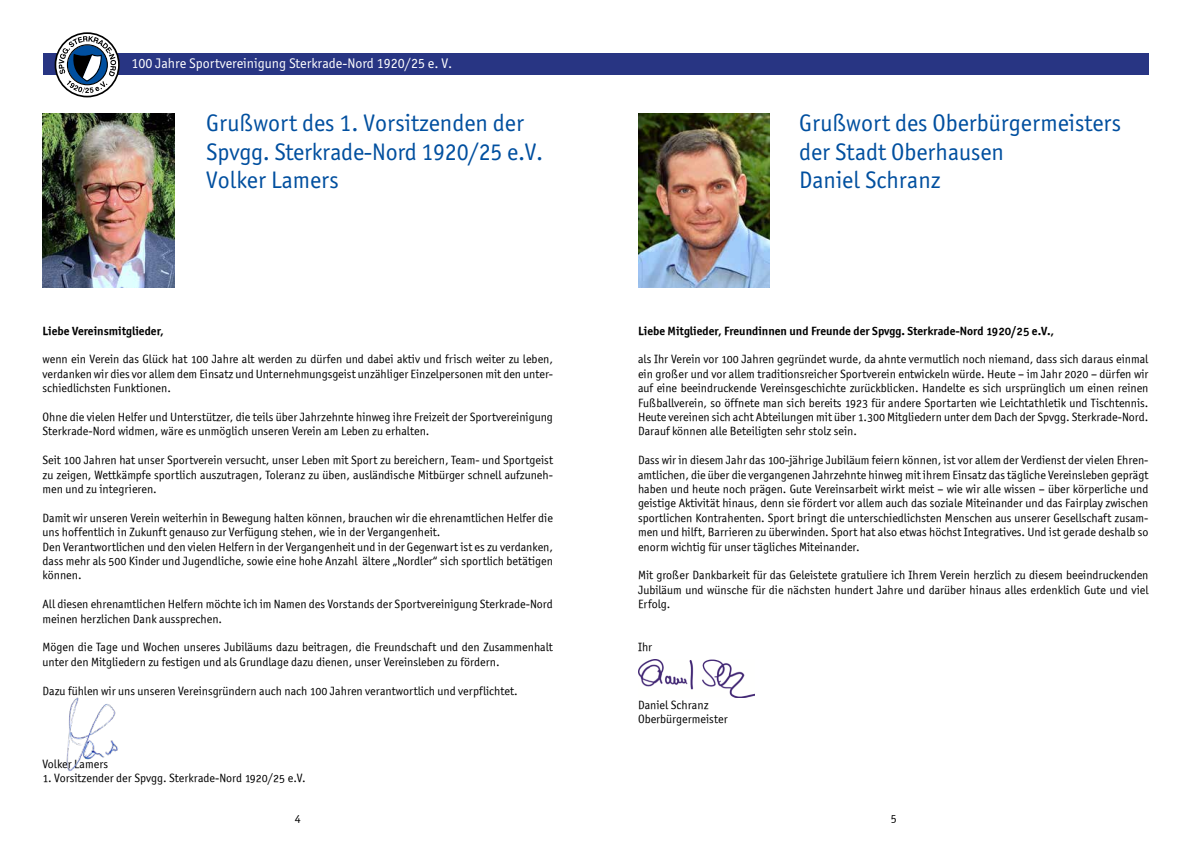
<style>
.page{position:relative;width:1191px;height:842px;background:#fff}
.page>*{position:absolute;margin:0;border:0;box-sizing:border-box;transform-origin:0 0}
.t1{font:24px/28.8px "Officina Sans ITC Pro";color:#004f9f}
.t2{font:14px "Officina Sans ITC Pro";color:#fff}
.t3{font:12px/14.4px "Officina Sans OSITCTT Book";color:#000;text-align:justify}
.t4{font:12px "Officina Sans OSITCTT Bold";color:#000}
</style>
<div class="page">
<div style="left:43px;top:53px;width:1105px;height:22px;background:#283583"></div>
<svg style="left:55px;top:32px;width:65px;height:65px"></svg>
<img style="left:638px;top:113px;width:132px;height:174px">
<img style="left:43px;top:113px;width:131px;height:174px">
<img style="left:638px;top:660px;width:116px;height:38px">
<img style="left:66px;top:697px;width:52px;height:74px">
<p class="t2" style="left:131px;top:56px;width:322px">100 Jahre Sportvereinigung Sterkrade-Nord 1920/25 e. V.</p>
<h1 class="t1" style="left:206px;top:108px;width:338px">Grußwort des 1. Vorsitzenden der<br>Spvgg. Sterkrade-Nord 1920/25 e.V.<br>Volker Lamers</h1>
<h1 class="t1" style="left:799px;top:108px;width:323px">Grußwort des Oberbürgermeisters der Stadt Oberhausen<br>Daniel Schranz</h1>
<p class="t4" style="left:43px;top:323px;width:123px">Liebe Vereinsmitglieder,</p>
<p class="t3" style="left:43px;top:352px;width:512px">wenn ein Verein das Glück hat 100 Jahre alt werden zu dürfen und dabei aktiv und frisch weiter zu leben, verdanken wir dies vor allem dem Einsatz und Unternehmungsgeist unzähliger Einzelpersonen mit den unter&shy;schiedlichsten Funktionen.</p>
<p class="t3" style="left:43px;top:410px;width:512px">Ohne die vielen Helfer und Unterstützer, die teils über Jahrzehnte hinweg ihre Freizeit der Sportvereinigung<br>Sterkrade-Nord widmen, wäre es unmöglich unseren Verein am Leben zu erhalten.</p>
<p class="t3" style="left:43px;top:453px;width:512px">Seit 100 Jahren hat unser Sportverein versucht, unser Leben mit Sport zu bereichern, Team- und Sportgeist zu zeigen, Wettkämpfe sportlich auszutragen, Toleranz zu üben, ausländische Mitbürger schnell aufzuneh&shy;men und zu integrieren.</p>
<p class="t3" style="left:43px;top:510px;width:512px;text-align:left">Damit wir unseren Verein weiterhin in Bewegung halten können, brauchen wir die ehrenamtlichen Helfer die uns hoffentlich in Zukunft genauso zur Verfügung stehen, wie in der Vergangenheit.<br>Den Verantwortlichen und den vielen Helfern in der Vergangenheit und in der Gegenwart ist es zu verdanken, dass mehr als 500 Kinder und Jugendliche, sowie eine hohe Anzahl ältere „Nordler“ sich sportlich betätigen können.</p>
<p class="t3" style="left:43px;top:597px;width:512px">All diesen ehrenamtlichen Helfern möchte ich im Namen des Vorstands der Sportvereinigung Sterkrade-Nord meinen herzlichen Dank aussprechen.</p>
<p class="t3" style="left:43px;top:640px;width:512px">Mögen die Tage und Wochen unseres Jubiläums dazu beitragen, die Freundschaft und den Zusammenhalt unter den Mitgliedern zu festigen und als Grundlage dazu dienen, unser Vereinsleben zu fördern.</p>
<p class="t3" style="left:43px;top:683px;width:477px">Dazu fühlen wir uns unseren Vereinsgründern auch nach 100 Jahren verantwortlich und verpflichtet.</p>
<p class="t3" style="left:43px;top:756px;width:67px">Volker Lamers</p>
<p class="t3" style="left:43px;top:771px;width:265px">1. Vorsitzender der Spvgg. Sterkrade-Nord 1920/25 e.V.</p>
<p class="t4" style="left:638px;top:323px;width:417px">Liebe Mitglieder, Freundinnen und Freunde der Spvgg. Sterkrade-Nord 1920/25 e.V.,</p>
<p class="t3" style="left:638px;top:352px;width:512px">als Ihr Verein vor 100 Jahren gegründet wurde, da ahnte vermutlich noch niemand, dass sich daraus einmal ein großer und vor allem traditionsreicher Sportverein entwickeln würde. Heute – im Jahr 2020 – dürfen wir auf eine beeindruckende Vereinsgeschichte zurückblicken. Handelte es sich ursprünglich um einen reinen Fußballverein, so öffnete man sich bereits 1923 für andere Sportarten wie Leichtathletik und Tischtennis.<br>Heute vereinen sich acht Abteilungen mit über 1.300 Mitgliedern unter dem Dach der Spvgg. Sterkrade-Nord.<br>Darauf können alle Beteiligten sehr stolz sein.</p>
<p class="t3" style="left:638px;top:453px;width:512px">Dass wir in diesem Jahr das 100-jährige Jubiläum feiern können, ist vor allem der Verdienst der vielen Ehren&shy;amtlichen, die über die vergangenen Jahrzehnte hinweg mit ihrem Einsatz das tägliche Vereinsleben geprägt haben und heute noch prägen. Gute Vereinsarbeit wirkt meist – wie wir alle wissen – über körperliche und geistige Aktivität hinaus, denn sie fördert vor allem auch das soziale Miteinander und das Fairplay zwischen sportlichen Kontrahenten. Sport bringt die unterschiedlichsten Menschen aus unserer Gesellschaft zusam&shy;men und hilft, Barrieren zu überwinden. Sport hat also etwas höchst Integratives. Und ist gerade deshalb so enorm wichtig für unser tägliches Miteinander.</p>
<p class="t3" style="left:638px;top:568px;width:512px">Mit großer Dankbarkeit für das Geleistete gratuliere ich Ihrem Verein herzlich zu diesem beeindruckenden Jubiläum und wünsche für die nächsten hundert Jahre und darüber hinaus alles erdenklich Gute und viel Erfolg.</p>
<p class="t3" style="left:638px;top:640px;width:16px">Ihr</p>
<p class="t3" style="left:638px;top:698px;width:91px">Daniel Schranz<br>Oberbürgermeister</p>
<p class="t3" style="left:295px;top:810px;width:7px">4</p>
<p class="t3" style="left:890px;top:811px;width:7px">5</p>
</div>
